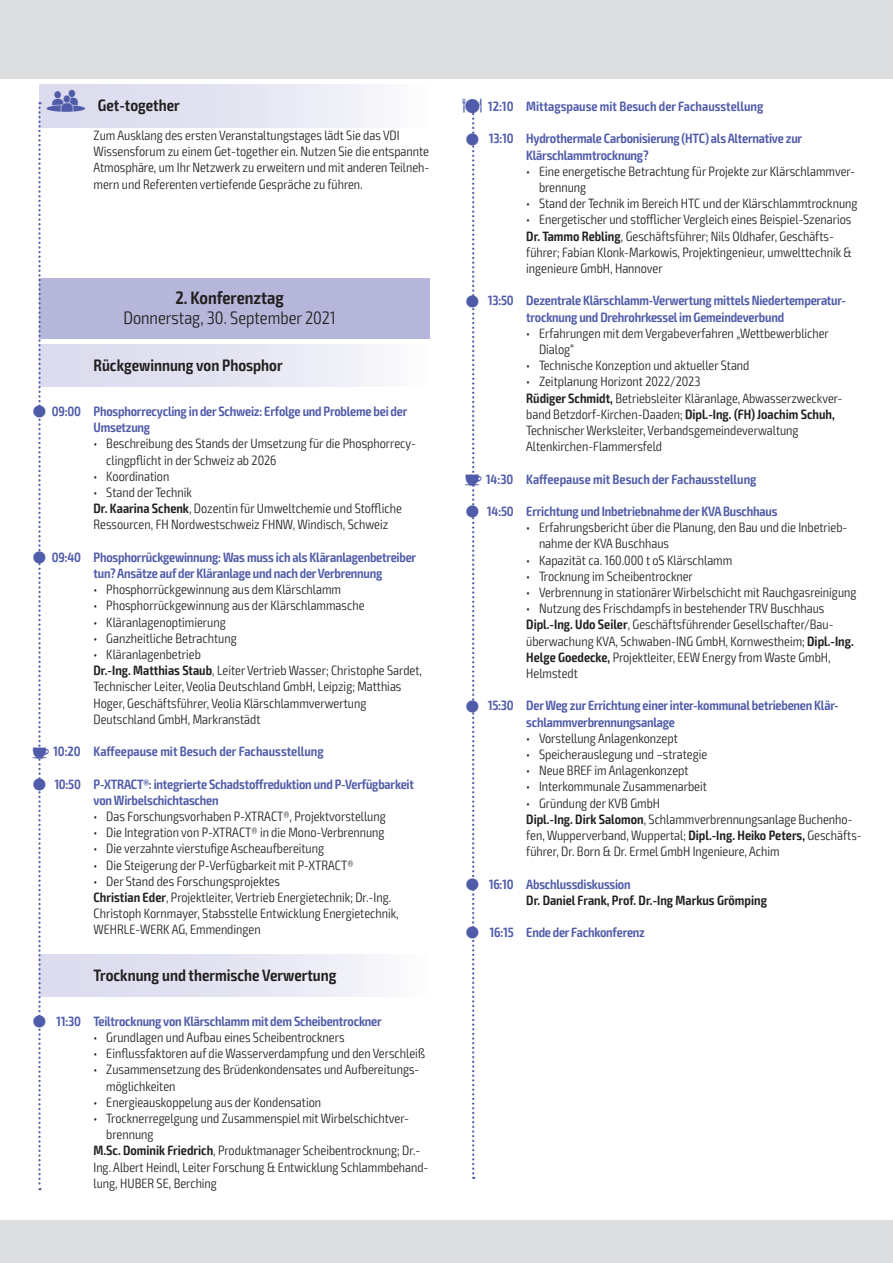
<style>
.page{position:relative;width:893px;height:1263px;background:#fff}
.page>*{position:absolute;margin:0;border:0;box-sizing:border-box;transform-origin:0 0}
.t1{font:300 condensed 18px "Exo 2";color:#231f20}
.t2{font:600 condensed 18px "Exo 2";color:#231f20}
.t3{font:600 condensed 16.5px "Exo 2";color:#231f20}
.t4{font:300 condensed 13.5px/16.2px "Exo 2";color:#231f20}
.t5{font:600 condensed 13.5px/16.2px "Exo 2";letter-spacing:-.015em;color:#505ca9}
.t6{font:600 condensed 13.5px "Exo 2";color:#231f20}
.s1{font-family:"VDI Iconset S4 A Regular";font-weight:400;font-stretch:normal;font-size:13.5px;color:#505ca9}
.s2{font-weight:600}
.s3{font-family:"VDI Iconset S4 A Regular";font-weight:400;font-stretch:normal}
</style>
<div class="page">
<div style="left:0;top:0;width:893px;height:79px;background:#dcdddf"></div>
<div style="left:0;top:1220px;width:893px;height:43px;background:#dcdddf"></div>
<div style="left:39px;top:85px;width:390px;height:42px;background:linear-gradient(to right,#d6d7eb,#f8f8fb)"></div>
<div style="left:39px;top:278px;width:390px;height:25px;background:#b5b6da"></div>
<div style="left:39px;top:301px;width:390px;height:38px;background:#b5b6da"></div>
<div style="left:39px;top:344px;width:390px;height:43px;background:linear-gradient(to right,#d6d6eb,#f8f8fb)"></div>
<div style="left:39px;top:954px;width:390px;height:43px;background:linear-gradient(to right,#d6d6eb,#f8f8fb)"></div>
<svg style="left:38px;top:102px;width:8px;height:1088px"></svg>
<svg style="left:472px;top:102px;width:4px;height:1077px"></svg>
<p class="t3" style="left:47px;top:95px;width:135px"><span class="s1">G</span> Get-together</p>
<p class="t4" style="left:94px;top:127px;width:337px">Zum Ausklang des ersten Veranstaltungstages lädt Sie das VDI Wissensforum zu einem Get-together ein. Nutzen Sie die entspannte Atmosphäre, um Ihr Netzwerk zu erweitern und mit anderen Teilneh&shy;mern und Referenten vertiefende Gespräche zu führen.</p>
<h1 class="t2" style="left:175px;top:287px;width:110px">2. Konferenztag</h1>
<h1 class="t1" style="left:123px;top:307px;width:214px">Donnerstag, 30. September 2021</h1>
<p class="t3" style="left:94px;top:355px;width:191px">Rückgewinnung von Phosphor</p>
<p class="t5" style="left:94px;top:403px;width:315px;text-indent:-42px">09:00 Phosphorrecycling in der Schweiz: Erfolge und Probleme bei der<br>Umsetzung</p>
<p class="t4" style="left:106px;top:436px;width:311px;text-indent:-13px">• Beschreibung des Stands der Umsetzung für die Phosphorrecy&shy;clingpflicht in der Schweiz ab 2026</p>
<p class="t4" style="left:94px;top:468px;width:77px">• Koordination</p>
<p class="t4" style="left:94px;top:484px;width:310px">• Stand der Technik<br><span class="s2">Dr. Kaarina Schenk</span>, Dozentin für Umweltchemie und Stoffliche<br>Ressourcen, FH Nordwestschweiz FHNW, Windisch, Schweiz</p>
<p class="t5" style="left:52px;top:549px;width:366px;text-align:center">09:40 Phosphorrückgewinnung: Was muss ich als Kläranlagenbetreiber tun? Ansätze auf der Kläranlage und nach der Verbrennung</p>
<p class="t4" style="left:94px;top:582px;width:249px">• Phosphorrückgewinnung aus dem Klärschlamm</p>
<p class="t4" style="left:94px;top:598px;width:272px">• Phosphorrückgewinnung aus der Klärschlammasche</p>
<p class="t4" style="left:94px;top:614px;width:134px">• Kläranlagenoptimierung</p>
<p class="t4" style="left:94px;top:630px;width:145px">• Ganzheitliche Betrachtung</p>
<p class="t4" style="left:94px;top:646px;width:330px">• Kläranlagenbetrieb<br><span class="s2">Dr.-Ing. Matthias Staub</span>, Leiter Vertrieb Wasser; Christophe Sardet, Technischer Leiter, Veolia Deutschland GmbH, Leipzig; Matthias Hoger, Geschäftsführer, Veolia Klärschlammverwertung Deutschland GmbH, Markranstädt</p>
<p class="t5" style="left:32px;top:744px;width:293px"><span class="s3">K</span> 10:20 Kaffeepause mit Besuch der Fachausstellung</p>
<p class="t5" style="left:94px;top:776px;width:322px;text-indent:-39px">10:50 P-XTRACT®: integrierte Schadstoffreduktion und P-Verfügbarkeit von Wirbelschichtaschen</p>
<p class="t4" style="left:94px;top:808px;width:294px">• Das Forschungsvorhaben P-XTRACT®, Projektvorstellung</p>
<p class="t4" style="left:94px;top:825px;width:293px">• Die Integration von P-XTRACT® in die Mono-Verbrennung</p>
<p class="t4" style="left:94px;top:841px;width:232px">• Die verzahnte vierstufige Ascheaufbereitung</p>
<p class="t4" style="left:94px;top:857px;width:261px">• Die Steigerung der P-Verfügbarkeit mit P-XTRACT®</p>
<p class="t4" style="left:94px;top:873px;width:307px">• Der Stand des Forschungsprojektes<br><span class="s2">Christian Eder</span>, Projektleiter, Vertrieb Energietechnik; Dr.-Ing.<br>Christoph Kornmayer, Stabsstelle Entwicklung Energietechnik, WEHRLE-WERK AG, Emmendingen</p>
<p class="t3" style="left:94px;top:965px;width:244px">Trocknung und thermische Verwertung</p>
<p class="t5" style="left:56px;top:1013px;width:327px">11:30 Teiltrocknung von Klärschlamm mit dem Scheibentrockner</p>
<p class="t4" style="left:94px;top:1029px;width:253px">• Grundlagen und Aufbau eines Scheibentrockners</p>
<p class="t4" style="left:94px;top:1046px;width:333px">• Einflussfaktoren auf die Wasserverdampfung und den Verschleiß</p>
<p class="t4" style="left:106px;top:1062px;width:315px;text-indent:-13px">• Zusammensetzung des Brüdenkondensates und Aufbereitungs&shy;möglichkeiten</p>
<p class="t4" style="left:94px;top:1094px;width:229px">• Energieauskoppelung aus der Kondensation</p>
<p class="t4" style="left:94px;top:1110px;width:317px">• Trocknerregelgung und Zusammenspiel mit Wirbelschichtver-</p>
<p class="t4" style="left:106px;top:1127px;width:49px">brennung</p>
<p class="t4" style="left:94px;top:1143px;width:328px"><span class="s2">M.Sc. Dominik Friedrich</span>, Produktmanager Scheibentrocknung; Dr.-</p>
<p class="t4" style="left:94px;top:1159px;width:336px">Ing. Albert Heindl, Leiter Forschung &amp; Entwicklung Schlammbehand-</p>
<p class="t4" style="left:94px;top:1175px;width:125px">lung, HUBER SE, Berching</p>
<p class="t5" style="left:462px;top:98px;width:302px"><span class="s3">M</span> 12:10 Mittagspause mit Besuch der Fachausstellung</p>
<p class="t5" style="left:526px;top:131px;width:277px;text-indent:-37px">13:10 Hydrothermale Carbonisierung (HTC) als Alternative zur<br>Klärschlammtrocknung?</p>
<p class="t4" style="left:539px;top:163px;width:318px;text-indent:-13px">• Eine energetische Betrachtung für Projekte zur Klärschlammver&shy;brennung</p>
<p class="t4" style="left:526px;top:196px;width:333px">• Stand der Technik im Bereich HTC und der Klärschlammtrocknung</p>
<p class="t4" style="left:526px;top:212px;width:327px">• Energetischer und stofflicher Vergleich eines Beispiel-Szenarios <span class="s2">Dr. Tammo Rebling</span>, Geschäftsführer; Nils Oldhafer, Geschäfts&shy;führer; Fabian Klonk-Markowis, Projektingenieur, umwelttechnik &amp; ingenieure GmbH, Hannover</p>
<p class="t5" style="left:526px;top:293px;width:321px;text-indent:-38px">13:50 Dezentrale Klärschlamm-Verwertung mittels Niedertemperatur&shy;trocknung und Drehrohrkessel im Gemeindeverbund</p>
<p class="t4" style="left:539px;top:325px;width:291px;text-indent:-13px">• Erfahrungen mit dem Vergabeverfahren „Wettbewerblicher<br>Dialog“</p>
<p class="t4" style="left:526px;top:358px;width:225px">• Technische Konzeption und aktueller Stand</p>
<p class="t4" style="left:526px;top:374px;width:318px">• Zeitplanung Horizont 2022/2023<br><span class="s2">Rüdiger Schmidt,</span> Betriebsleiter Kläranlage, Abwasserzweckver&shy;band Betzdorf-Kirchen-Daaden; <span class="s2">Dipl.-Ing. (FH) Joachim Schuh, </span>Technischer Werksleiter, Verbandsgemeindeverwaltung Altenkirchen-Flammersfeld</p>
<p class="t5" style="left:465px;top:471px;width:293px"><span class="s3">K</span> 14:30 Kaffeepause mit Besuch der Fachausstellung</p>
<p class="t5" style="left:487px;top:503px;width:292px">14:50 Errichtung und Inbetriebnahme der KVA Buschhaus</p>
<p class="t4" style="left:539px;top:520px;width:310px;text-indent:-13px">• Erfahrungsbericht über die Planung, den Bau und die Inbetrieb&shy;nahme der KVA Buschhaus</p>
<p class="t4" style="left:526px;top:552px;width:208px">• Kapazität ca. 160.000 t oS Klärschlamm</p>
<p class="t4" style="left:526px;top:568px;width:168px">• Trocknung im Scheibentrockner</p>
<p class="t4" style="left:526px;top:584px;width:332px">• Verbrennung in stationärer Wirbelschicht mit Rauchgasreinigung</p>
<p class="t4" style="left:526px;top:601px;width:329px">• Nutzung des Frischdampfs in bestehender TRV Buschhaus <span class="s2">Dipl.-Ing. Udo Seiler</span>, Geschäftsführender Gesellschafter/Bau&shy;überwachung KVA, Schwaben-ING GmbH, Kornwestheim; <span class="s2">Dipl.-Ing.<br>Helge Goedecke,</span> Projektleiter, EEW Energy from Waste GmbH, Helmstedt</p>
<p class="t5" style="left:526px;top:698px;width:314px;text-indent:-38px">15:30 Der Weg zur Errichtung einer inter-kommunal betriebenen Klär&shy;schlammverbrennungsanlage</p>
<p class="t4" style="left:526px;top:730px;width:153px">• Vorstellung Anlagenkonzept</p>
<p class="t4" style="left:526px;top:746px;width:183px">• Speicherauslegung und –strategie</p>
<p class="t4" style="left:526px;top:763px;width:164px">• Neue BREF im Anlagenkonzept</p>
<p class="t4" style="left:526px;top:779px;width:182px">• Interkommunale Zusammenarbeit</p>
<p class="t4" style="left:526px;top:795px;width:337px">• Gründung der KVB GmbH<br><span class="s2">Dipl.-Ing. Dirk Salomon</span>, Schlammverbrennungsanlage Buchenho&shy;fen, Wupperverband, Wuppertal; <span class="s2">Dipl.-Ing. Heiko Peters,</span> Geschäfts&shy;führer, Dr. Born &amp; Dr. Ermel GmbH Ingenieure, Achim</p>
<p class="t5" style="left:489px;top:876px;width:143px">16:10 Abschlussdiskussion</p>
<p class="t6" style="left:526px;top:892px;width:242px">Dr. Daniel Frank, Prof. Dr.-Ing Markus Grömping</p>
<p class="t5" style="left:490px;top:925px;width:157px">16:15 Ende der Fachkonferenz</p>
</div>
